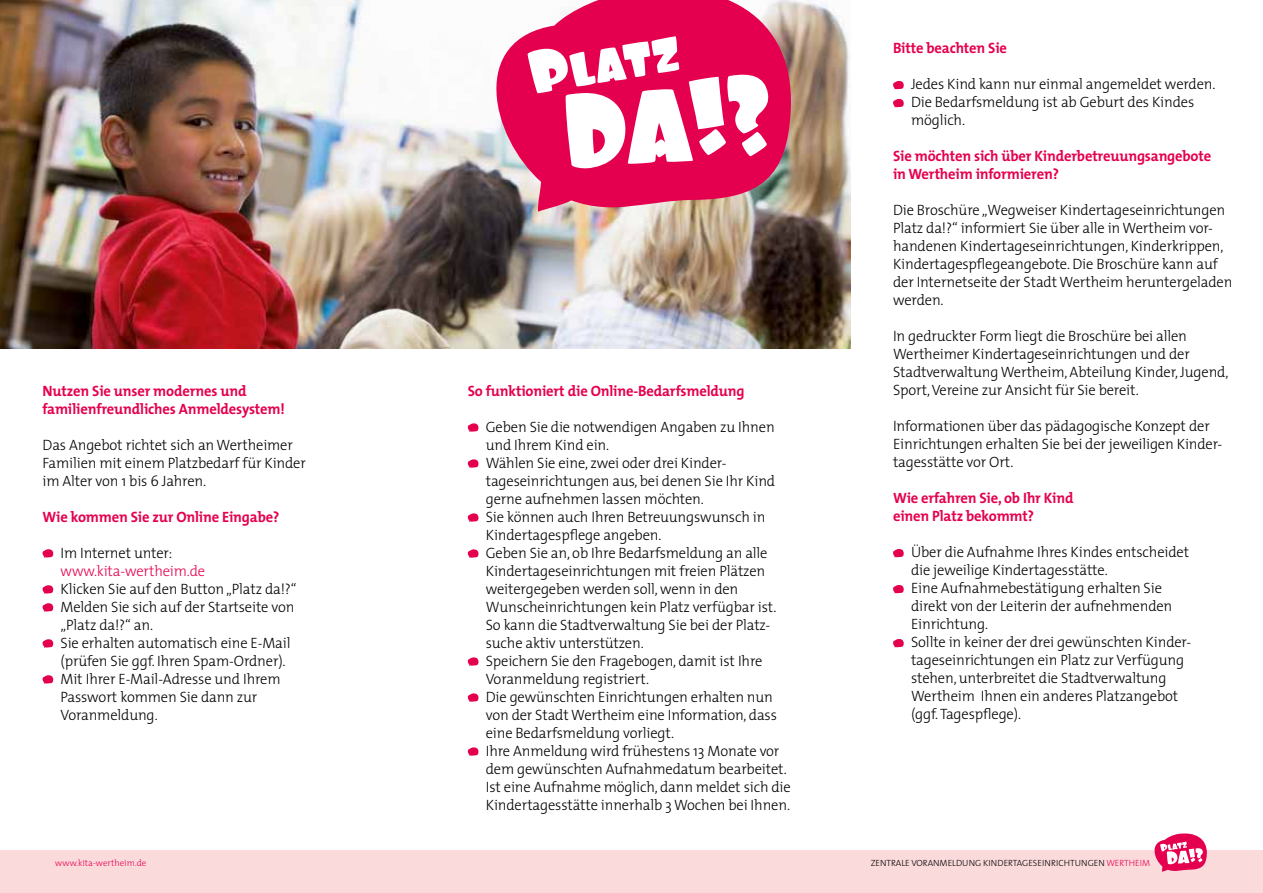
<style>
.page{position:relative;width:1263px;height:893px;background:#fff}
.page>*{position:absolute;margin:0;border:0;box-sizing:border-box;transform-origin:0 0}
.t1{font:300 15px/18px "The Mix";letter-spacing:-.01em;color:#000}
.t2{font:700 15px/18px "The Mix";letter-spacing:-.01em;color:#e5004f}
.t3{font:300 15px "The Mix";letter-spacing:-.01em;color:#e5004f}
.t4{font:300 9px "The Mix";color:#000}
.t5{font:300 9px "The Mix";color:#e5004f}
.s1{color:#e5004f}
</style>
<div class="page">
<svg style="left:42px;top:549px;width:11px;height:9px"></svg>
<svg style="left:42px;top:585px;width:11px;height:9px"></svg>
<svg style="left:42px;top:603px;width:11px;height:9px"></svg>
<svg style="left:42px;top:639px;width:11px;height:9px"></svg>
<svg style="left:42px;top:675px;width:11px;height:9px"></svg>
<svg style="left:467px;top:423px;width:12px;height:9px"></svg>
<svg style="left:467px;top:459px;width:12px;height:9px"></svg>
<svg style="left:467px;top:513px;width:12px;height:9px"></svg>
<svg style="left:467px;top:549px;width:12px;height:9px"></svg>
<svg style="left:467px;top:657px;width:12px;height:9px"></svg>
<svg style="left:467px;top:693px;width:12px;height:9px"></svg>
<svg style="left:467px;top:747px;width:12px;height:9px"></svg>
<img style="left:0;top:0;width:850px;height:349px">
<div style="left:0;top:850px;width:1263px;height:43px;background:#fbdadb"></div>
<img style="left:468px;top:0;width:327px;height:216px">
<svg style="left:527px;top:36px;width:242px;height:133px"></svg>
<svg style="left:893px;top:80px;width:11px;height:10px"></svg>
<svg style="left:893px;top:98px;width:11px;height:10px"></svg>
<svg style="left:893px;top:549px;width:11px;height:9px"></svg>
<svg style="left:893px;top:585px;width:11px;height:9px"></svg>
<svg style="left:893px;top:639px;width:11px;height:9px"></svg>
<svg style="left:1154px;top:833px;width:53px;height:39px"></svg>
<p class="t2" style="left:43px;top:381px;width:244px">Nutzen Sie unser modernes und familienfreundliches Anmeldesystem!</p>
<p class="t1" style="left:43px;top:435px;width:265px">Das Angebot richtet sich an Wertheimer<br>Familien mit einem Platzbedarf für Kinder im Alter von 1 bis 6 Jahren.</p>
<p class="t2" style="left:43px;top:507px;width:238px">Wie kommen Sie zur Online Eingabe?</p>
<p class="t1" style="left:61px;top:543px;width:113px">Im Internet unter:</p>
<p class="t3" style="left:61px;top:558px;width:146px">www.kita-wertheim.de</p>
<p class="t1" style="left:61px;top:579px;width:238px">Klicken Sie auf den Button „Platz da!?“<br>Melden Sie sich auf der Startseite von „Platz da!?“ an.<br>Sie erhalten automatisch eine E-Mail (prüfen Sie ggf. Ihren Spam-Ordner).<br>Mit Ihrer E-Mail-Adresse und Ihrem<br>Passwort kommen Sie dann zur<br>Voranmeldung.</p>
<p class="t2" style="left:468px;top:381px;width:278px">So funktioniert die Online-Bedarfsmeldung</p>
<p class="t1" style="left:486px;top:417px;width:306px">Geben Sie die notwendigen Angaben zu Ihnen und Ihrem Kind ein.<br>Wählen Sie eine, zwei oder drei Kinder&shy;tageseinrichtungen aus, bei denen Sie Ihr Kind gerne aufnehmen lassen möchten.<br>Sie können auch Ihren Betreuungswunsch in Kindertagespflege angeben.<br>Geben Sie an, ob Ihre Bedarfsmeldung an alle Kindertageseinrichtungen mit freien Plätzen weitergegeben werden soll, wenn in den Wunscheinrichtungen kein Platz verfügbar ist.<br>So kann die Stadtverwaltung Sie bei der Platz&shy;suche aktiv unterstützen.<br>Speichern Sie den Fragebogen, damit ist Ihre Voranmeldung registriert.<br>Die gewünschten Einrichtungen erhalten nun von der Stadt Wertheim eine Information, dass eine Bedarfsmeldung vorliegt.<br>Ihre Anmeldung wird frühestens 13 Monate vor dem gewünschten Aufnahmedatum bearbeitet.<br>Ist eine Aufnahme möglich, dann meldet sich die Kindertagesstätte innerhalb 3 Wochen bei Ihnen.</p>
<p class="t2" style="left:893px;top:39px;width:116px">Bitte beachten Sie</p>
<p class="t1" style="left:911px;top:75px;width:306px">Jedes Kind kann nur einmal angemeldet werden.<br>Die Bedarfsmeldung ist ab Geburt des Kindes möglich.</p>
<p class="t2" style="left:893px;top:147px;width:320px">Sie möchten sich über Kinderbetreuungsangebote in Wertheim informieren?</p>
<p class="t1" style="left:893px;top:201px;width:341px">Die Broschüre „Wegweiser Kindertageseinrichtungen Platz da!?“ informiert Sie über alle in Wertheim vor&shy;handenen Kindertageseinrichtungen, Kinderkrippen, Kindertagespflegeangebote. Die Broschüre kann auf der Internetseite der Stadt Wertheim heruntergeladen werden.</p>
<p class="t1" style="left:893px;top:327px;width:337px">In gedruckter Form liegt die Broschüre bei allen Wertheimer Kindertageseinrichtungen und der Stadtverwaltung Wertheim, Abteilung Kinder, Jugend, Sport, Vereine zur Ansicht für Sie bereit.</p>
<p class="t1" style="left:893px;top:417px;width:331px">Informationen über das pädagogische Konzept der<br>Einrichtungen erhalten Sie bei der jeweiligen Kinder&shy;tagesstätte vor Ort.</p>
<p class="t2" style="left:893px;top:489px;width:182px">Wie erfahren Sie, ob Ihr Kind einen Platz bekommt?</p>
<p class="t1" style="left:911px;top:543px;width:282px">Über die Aufnahme Ihres Kindes entscheidet die jeweilige Kindertagesstätte.<br>Eine Aufnahmebestätigung erhalten Sie direkt von der Leiterin der aufnehmenden Einrichtung.<br>Sollte in keiner der drei gewünschten Kinder&shy;tageseinrichtungen ein Platz zur Verfügung stehen, unterbreitet die Stadtverwaltung Wertheim Ihnen ein anderes Platzangebot (ggf. Tagespflege).</p>
<p class="t5" style="left:55px;top:855px;width:93px">www.kita-wertheim.de</p>
<p class="t4" style="left:871px;top:855px;width:281px">ZENTRALE VORANMELDUNG KINDERTAGESEINRICHTUNGEN <span class="s1">WERTHEIM</span></p>
</div>
